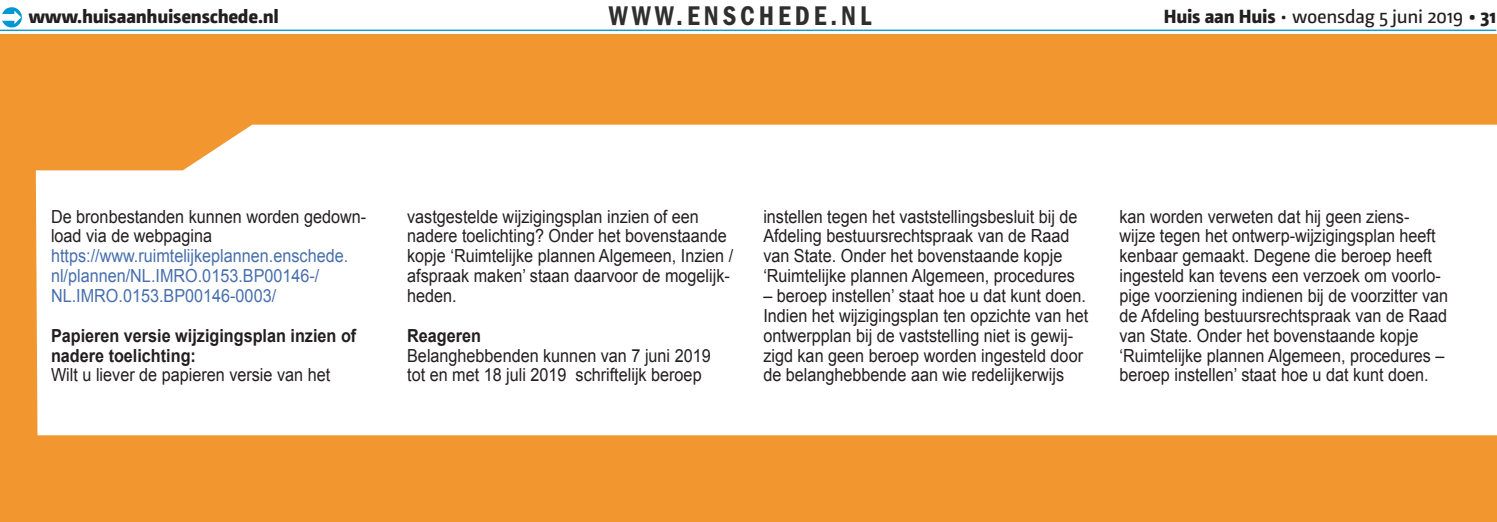
<style>
.page{position:relative;width:1497px;height:522px;background:#fff}
.page>*{position:absolute;margin:0;border:0;box-sizing:border-box;transform-origin:0 0}
.t1{font:28px "ITC Franklin Gothic Std Dm Cd";letter-spacing:.15em;color:#302f2f;scale:.95 1}
.t2{font:19px "Camingo";letter-spacing:-.015em;color:#231f20}
.t3{font:800 19px "Camingo";letter-spacing:-.015em;color:#231f20}
.t4{font:18px/19.8px "Arial";color:#231f20;scale:.9 1}
.t5{font:18px/19.8px "Arial";color:#476fad;scale:.9 1}
.t6{font:700 18px/19.8px "Arial";color:#231f20;scale:.9 1}
.s1{font-weight:800}
</style>
<div class="page">
<div style="left:0;top:34px;width:1497px;height:488px;background:#f2962f"></div>
<div style="left:36px;top:125px;width:1461px;height:310px;background:#fff"></div>
<hr style="left:0;top:30px;width:1496px;height:1px;background:#0098d2">
<svg style="left:2px;top:7px;width:20px;height:20px"></svg>
<p class="t3" style="left:28px;top:4px;width:252px">www.huisaanhuisenschede.nl</p>
<h1 class="t1" style="left:609px;top:0;width:278px">WWW.ENSCHEDE.NL</h1>
<p class="t2" style="left:1164px;top:5px;width:334px"><span class="s1">Huis aan Huis</span> • woensdag 5 juni 2019 <span class="s1">• 31</span></p>
<p class="t4" style="left:51px;top:206px;width:352px">De bronbestanden kunnen worden gedown&shy;load via de webpagina</p>
<p class="t5" style="left:51px;top:246px;width:332px">https://www.ruimtelijkeplannen.enschede. nl/plannen/NL.IMRO.0153.BP00146-/<br>NL.IMRO.0153.BP00146-0003/</p>
<p class="t6" style="left:51px;top:326px;width:341px">Papieren versie wijzigingsplan inzien of nadere toelichting:</p>
<p class="t4" style="left:51px;top:365px;width:312px">Wilt u liever de papieren versie van het</p>
<p class="t4" style="left:407px;top:206px;width:364px">vastgestelde wijzigingsplan inzien of een nadere toelichting? Onder het bovenstaande kopje ‘Ruimtelijke plannen Algemeen, Inzien / afspraak maken’ staan daarvoor de mogelijk&shy;heden.</p>
<p class="t6" style="left:407px;top:326px;width:84px">Reageren</p>
<p class="t4" style="left:407px;top:345px;width:339px">Belanghebbenden kunnen van 7 juni 2019 tot en met 18 juli 2019 schriftelijk beroep</p>
<p class="t4" style="left:763px;top:206px;width:351px">instellen tegen het vaststellingsbesluit bij de Afdeling bestuursrechtspraak van de Raad van State. Onder het bovenstaande kopje ‘Ruimtelijke plannen Algemeen, procedures</p>
<p class="t4" style="left:763px;top:286px;width:363px">– beroep instellen’ staat hoe u dat kunt doen.<br>Indien het wijzigingsplan ten opzichte van het ontwerpplan bij de vaststelling niet is gewij&shy;zigd kan geen beroep worden ingesteld door de belanghebbende aan wie redelijkerwijs</p>
<p class="t4" style="left:1119px;top:206px;width:367px">kan worden verweten dat hij geen ziens&shy;wijze tegen het ontwerp-wijzigingsplan heeft kenbaar gemaakt. Degene die beroep heeft ingesteld kan tevens een verzoek om voorlo&shy;pige voorziening indienen bij de voorzitter van de Afdeling bestuursrechtspraak van de Raad van State. Onder het bovenstaande kopje ‘Ruimtelijke plannen Algemeen, procedures – beroep instellen’ staat hoe u dat kunt doen.</p>
</div>
